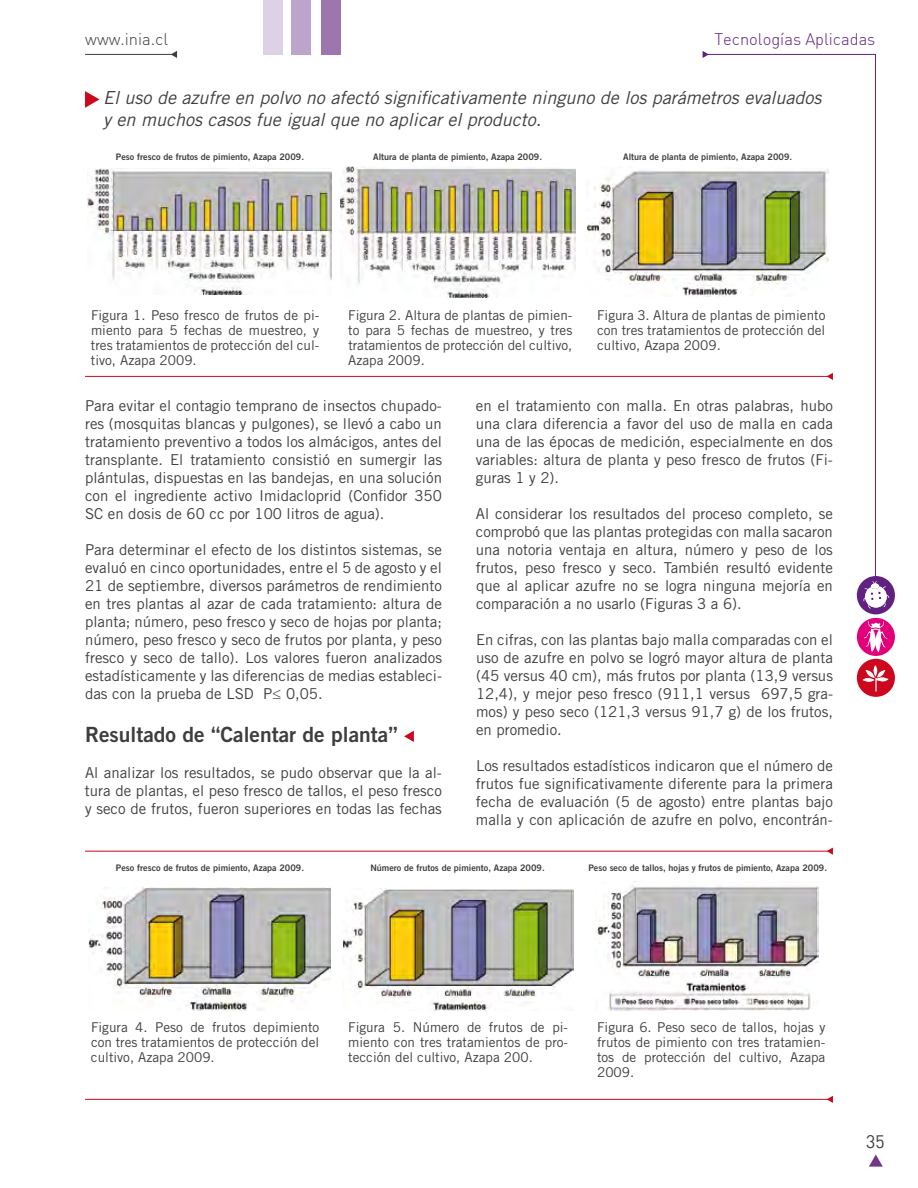
<style>
.page{position:relative;width:918px;height:1188px;background:#fff}
.page>*{position:absolute;margin:0;border:0;box-sizing:border-box;transform-origin:0 0}
.t1{font:21px "Trade Gothic LT Std Bd 2";color:#3e3d40}
.t2{font:italic 18px/21.6px "Trade Gothic LT Std";color:#3e3d40}
.t3{font:18px "DIN Alternate";color:#3e3d40}
.t4{font:300 16.5px "DIN Alternate";color:#622181}
.t5{font:300 16.5px "DIN Alternate";color:#3e3d40}
.t6{font:15px/18px "Trade Gothic LT Std";color:#3e3d40;text-align:justify}
.t7{font:13.5px/15px "Trade Gothic LT Std";color:#3e3d40;text-align:justify}
.t8{font:9px "Trade Gothic LT Std Bd 2";color:#3e3d40}
</style>
<div class="page">
<div style="left:857px;top:576px;width:38px;height:38px;background:#622181;border-radius:50%"></div>
<svg style="left:863px;top:581px;width:26px;height:28px"></svg>
<svg style="left:707px;top:54px;width:169px;height:524px"></svg>
<svg style="left:171px;top:51px;width:6px;height:7px"></svg>
<hr style="left:85px;top:54px;width:92px;height:1px;background:#3e3d40">
<svg style="left:703px;top:51px;width:6px;height:7px"></svg>
<svg style="left:869px;top:1155px;width:14px;height:12px"></svg>
<div style="left:857px;top:659px;width:38px;height:38px;background:#cd071e;border-radius:50%"></div>
<svg style="left:862px;top:665px;width:27px;height:27px"></svg>
<div style="left:857px;top:618px;width:38px;height:38px;background:#e2007a;border-radius:50%"></div>
<svg style="left:864px;top:621px;width:24px;height:31px"></svg>
<div style="left:263px;top:0;width:20px;height:54px;background:#ddd1e6"></div>
<div style="left:291px;top:0;width:20px;height:54px;background:#bca4ca"></div>
<div style="left:321px;top:0;width:20px;height:54px;background:#9c76ad"></div>
<svg style="left:404px;top:731px;width:10px;height:11px"></svg>
<img style="left:88px;top:169px;width:243px;height:126px">
<img style="left:341px;top:167px;width:235px;height:130px">
<img style="left:587px;top:167px;width:241px;height:130px">
<svg style="left:827px;top:373px;width:6px;height:7px"></svg>
<hr style="left:85px;top:376px;width:746px;height:1px;background:#cd071e">
<svg style="left:85px;top:91px;width:14px;height:17px"></svg>
<img style="left:89px;top:888px;width:241px;height:122px">
<img style="left:343px;top:888px;width:231px;height:122px">
<img style="left:595px;top:885px;width:224px;height:125px">
<svg style="left:827px;top:1096px;width:6px;height:7px"></svg>
<hr style="left:85px;top:1099px;width:746px;height:1px;background:#cd071e">
<svg style="left:827px;top:848px;width:6px;height:7px"></svg>
<hr style="left:85px;top:851px;width:746px;height:1px;background:#cd071e">
<p class="t5" style="left:85px;top:29px;width:84px">www.inia.cl</p>
<p class="t4" style="left:714px;top:29px;width:163px">Tecnologías Aplicadas</p>
<p class="t2" style="left:103px;top:88px;width:720px">El uso de azufre en polvo no afectó significativamente ninguno de los parámetros evaluados y en muchos casos fue igual que no aplicar el producto.</p>
<p class="t8" style="left:116px;top:151px;width:190px">Peso fresco de frutos de pimiento, Azapa 2009.</p>
<p class="t8" style="left:373px;top:151px;width:170px">Altura de planta de pimiento, Azapa 2009.</p>
<p class="t8" style="left:623px;top:151px;width:170px">Altura de planta de pimiento, Azapa 2009.</p>
<p class="t7" style="left:91px;top:308px;width:230px">Figura 1. Peso fresco de frutos de pi&shy;miento para 5 fechas de muestreo, y tres tratamientos de protección del cul&shy;tivo, Azapa 2009.</p>
<p class="t7" style="left:348px;top:308px;width:226px">Figura 2. Altura de plantas de pimien&shy;to para 5 fechas de muestreo, y tres tratamientos de protección del cultivo, Azapa 2009.</p>
<p class="t7" style="left:597px;top:308px;width:230px">Figura 3. Altura de plantas de pimiento con tres tratamientos de protección del cultivo, Azapa 2009.</p>
<p class="t6" style="left:85px;top:396px;width:358px">Para evitar el contagio temprano de insectos chupado&shy;res (mosquitas blancas y pulgones), se llevó a cabo un tratamiento preventivo a todos los almácigos, antes del transplante. El tratamiento consistió en sumergir las plántulas, dispuestas en las bandejas, en una solución con el ingrediente activo Imidacloprid (Confidor 350<br>SC en dosis de 60 cc por 100 litros de agua).</p>
<p class="t6" style="left:85px;top:540px;width:359px">Para determinar el efecto de los distintos sistemas, se evaluó en cinco oportunidades, entre el 5 de agosto y el 21 de septiembre, diversos parámetros de rendimiento en tres plantas al azar de cada tratamiento: altura de planta; número, peso fresco y seco de hojas por planta; número, peso fresco y seco de frutos por planta, y peso fresco y seco de tallo). Los valores fueron analizados estadísticamente y las diferencias de medias estableci&shy;das con la prueba de LSD P≤ 0,05.</p>
<h1 class="t1" style="left:85px;top:721px;width:314px">Resultado de “Calentar de planta”</h1>
<p class="t6" style="left:85px;top:763px;width:358px">Al analizar los resultados, se pudo observar que la al&shy;tura de plantas, el peso fresco de tallos, el peso fresco y seco de frutos, fueron superiores en todas las fechas</p>
<p class="t6" style="left:476px;top:396px;width:359px">en el tratamiento con malla. En otras palabras, hubo una clara diferencia a favor del uso de malla en cada una de las épocas de medición, especialmente en dos variables: altura de planta y peso fresco de frutos (Fi&shy;guras 1 y 2).</p>
<p class="t6" style="left:476px;top:504px;width:359px">Al considerar los resultados del proceso completo, se comprobó que las plantas protegidas con malla sacaron una notoria ventaja en altura, número y peso de los frutos, peso fresco y seco. También resultó evidente que al aplicar azufre no se logra ninguna mejoría en comparación a no usarlo (Figuras 3 a 6).</p>
<p class="t6" style="left:476px;top:630px;width:359px">En cifras, con las plantas bajo malla comparadas con el uso de azufre en polvo se logró mayor altura de planta (45 versus 40 cm), más frutos por planta (13,9 versus 12,4), y mejor peso fresco (911,1 versus 697,5 gra&shy;mos) y peso seco (121,3 versus 91,7 g) de los frutos, en promedio.</p>
<p class="t6" style="left:476px;top:756px;width:359px">Los resultados estadísticos indicaron que el número de frutos fue significativamente diferente para la primera fecha de evaluación (5 de agosto) entre plantas bajo malla y con aplicación de azufre en polvo, encontrán-</p>
<p class="t8" style="left:116px;top:862px;width:190px">Peso fresco de frutos de pimiento, Azapa 2009.</p>
<p class="t8" style="left:370px;top:862px;width:176px">Número de frutos de pimiento, Azapa 2009.</p>
<p class="t8" style="left:588px;top:862px;width:240px">Peso seco de tallos, hojas y frutos de pimiento, Azapa 2009.</p>
<p class="t7" style="left:91px;top:1019px;width:230px">Figura 4. Peso de frutos depimiento con tres tratamientos de protección del cultivo, Azapa 2009.</p>
<p class="t7" style="left:348px;top:1019px;width:221px">Figura 5. Número de frutos de pi&shy;miento con tres tratamientos de pro&shy;tección del cultivo, Azapa 200.</p>
<p class="t7" style="left:597px;top:1019px;width:230px">Figura 6. Peso seco de tallos, hojas y frutos de pimiento con tres tratamien&shy;tos de protección del cultivo, Azapa 2009.</p>
<p class="t3" style="left:866px;top:1128px;width:20px">35</p>
</div>
